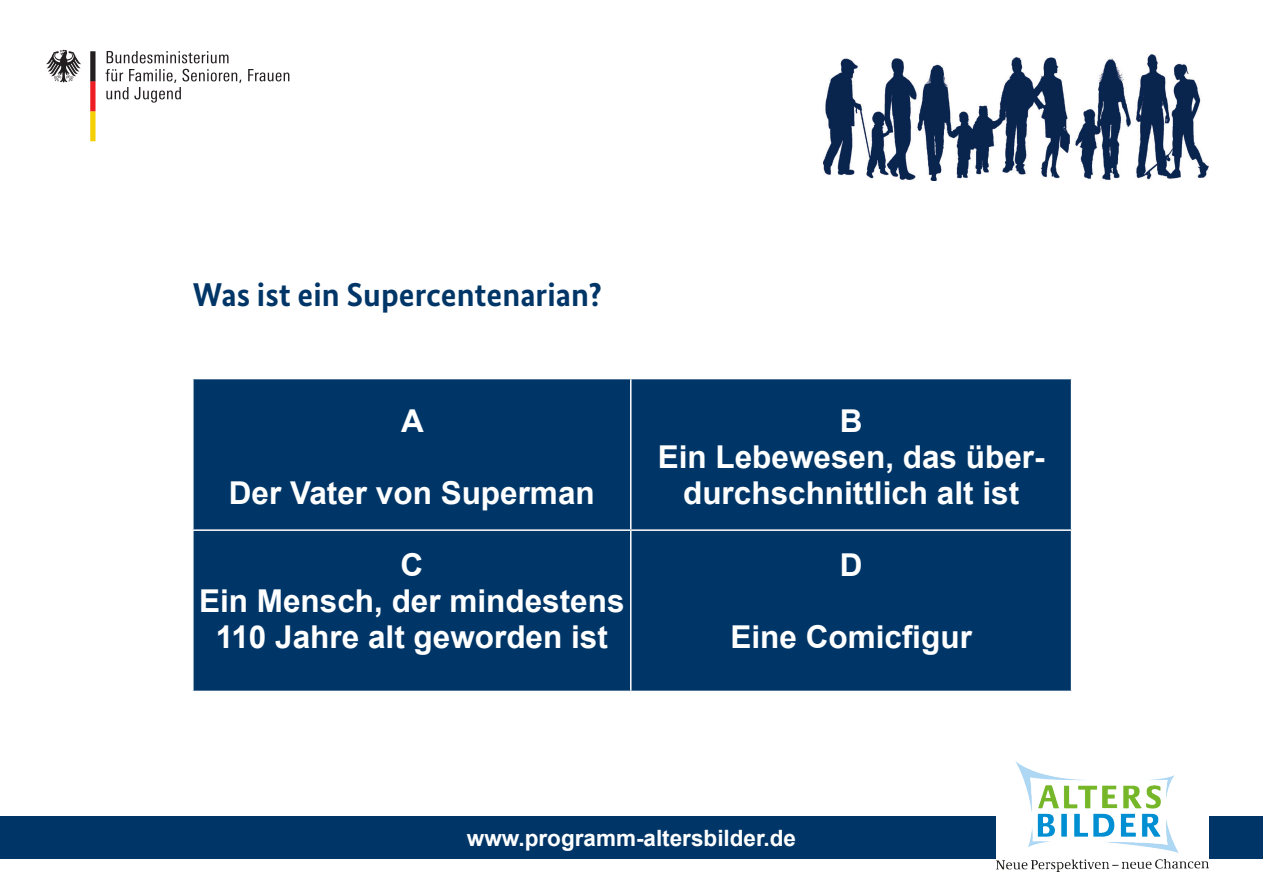
<style>
.page{position:relative;width:1263px;height:893px;background:#fff}
.page>*{position:absolute;margin:0;border:0;box-sizing:border-box;transform-origin:0 0}
.Text{font:700 33px "Bundes Sans";color:#003667}
.Fließtext{font:700 31.5px/36px "Arial";color:#fff;text-align:center}
.t1{font:700 22.5px "Arial";color:#fff}
</style>
<div class="page">
<svg style="left:46px;top:50px;width:35px;height:33px"></svg>
<svg style="left:90px;top:51px;width:6px;height:90px"></svg>
<svg style="left:107px;top:51px;width:121px;height:12px"></svg>
<svg style="left:248px;top:69px;width:41px;height:12px"></svg>
<svg style="left:106px;top:69px;width:135px;height:34px"></svg>
<div style="left:0;top:816px;width:1263px;height:43px;background:#003667"></div>
<img style="left:996px;top:761px;width:213px;height:111px">
<img style="left:824px;top:54px;width:384px;height:126px">
<div style="left:194px;top:379px;width:877px;height:312px;background:#003667"></div>
<hr style="left:192px;top:529px;width:439px;height:2px;background:#fff">
<hr style="left:631px;top:529px;width:441px;height:2px;background:#fff">
<hr style="left:630px;top:379px;width:1px;height:150px;background:#fff">
<hr style="left:630px;top:531px;width:1px;height:160px;background:#fff">
<p class="Text" style="left:193px;top:275px;width:411px">Was ist ein Supercentenarian?</p>
<p class="Fließtext" style="left:401px;top:404px;width:24px">A</p>
<p class="Fließtext" style="left:229px;top:476px;width:367px">Der Vater von Superman</p>
<p class="Fließtext" style="left:658px;top:404px;width:388px">B<br>Ein Lebewesen, das über&shy;durchschnittlich alt ist</p>
<p class="Fließtext" style="left:199px;top:548px;width:427px">C<br>Ein Mensch, der mindestens<br>110 Jahre alt geworden ist</p>
<p class="Fließtext" style="left:840px;top:548px;width:24px">D</p>
<p class="Fließtext" style="left:730px;top:620px;width:243px">Eine Comicfigur</p>
<p class="t1" style="left:467px;top:823px;width:331px">www.programm-altersbilder.de</p>
</div>
